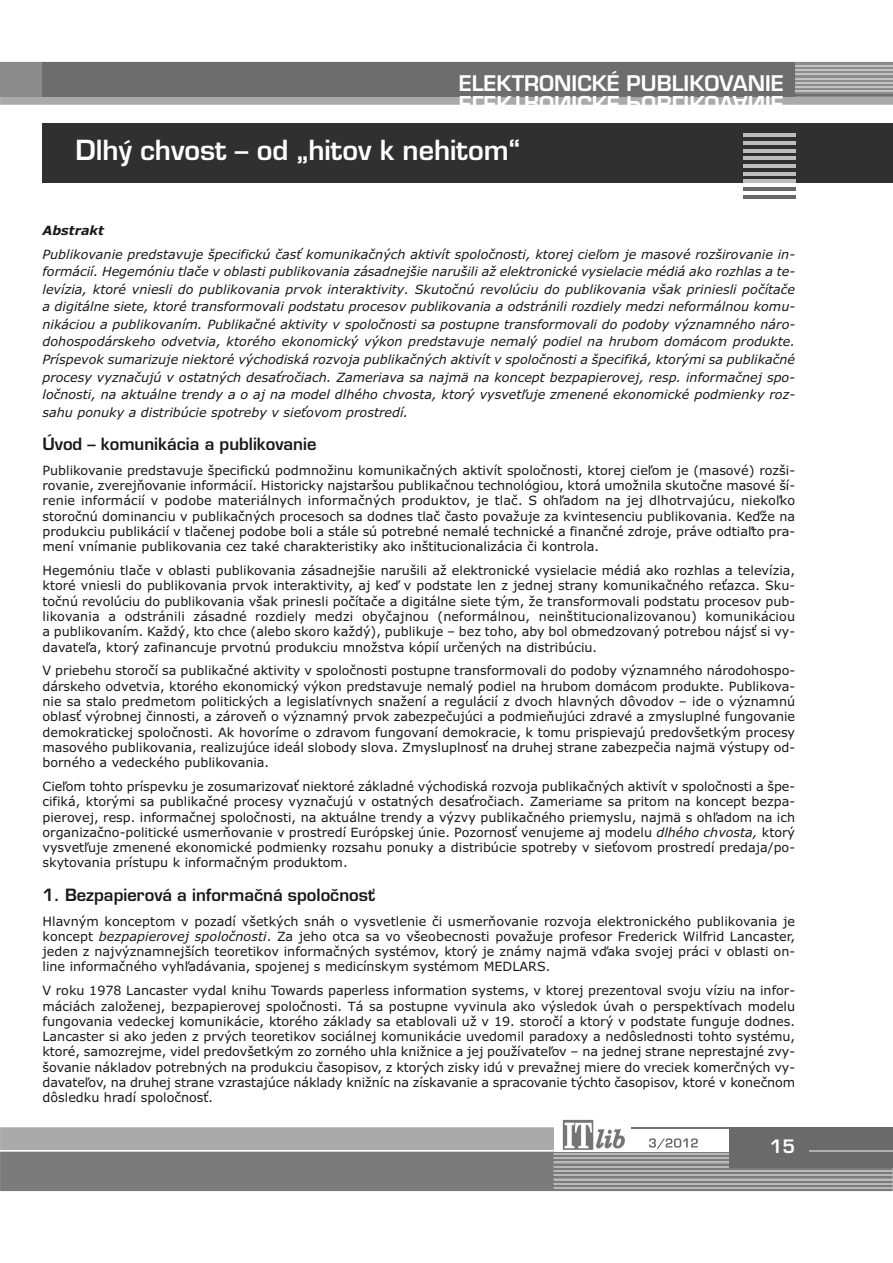
<style>
.page{position:relative;width:893px;height:1263px;background:#fff}
.page>*{position:absolute;margin:0;border:0;box-sizing:border-box;transform-origin:0 0}
.t1{font:27px "Euromode CE Bold";color:#fff}
.t2{font:21px "Euromode CE Bold";color:#fff}
.t3{font:18px "Euromode CE Bold";color:#fff}
.t4{font:16.5px "Euromode CE Bold";color:#191919}
.t5{font:12.75px/15.3px "Verdana";color:#191919;text-align:justify}
.t6{font:italic 12.75px/17.5px "Verdana";color:#191919;text-align:justify}
.t7{font:italic 700 12.75px "Verdana";color:#191919}
.s1{font-style:italic}
</style>
<div class="page">
<svg style="left:1px;top:1127px;width:553px;height:11px;background:#acacac"></svg>
<svg style="left:0;top:62px;width:893px;height:43px;background:#7e7e7e"></svg>
<hr style="left:795px;top:65px;width:98px;height:2px;background:#c2c2c2">
<hr style="left:631px;top:1127px;width:98px;height:2px;background:#717171">
<img style="left:562px;top:1119px;width:62px;height:19px">
<div style="left:729px;top:1127px;width:164px;height:41px;background:#6a6a6a"></div>
<hr style="left:0;top:1127px;width:1px;height:64px;background:#aaa">
<svg style="left:0;top:1138px;width:893px;height:53px;background:#8e8e8e"></svg>
<div style="left:43px;top:123px;width:850px;height:60px;background:#303030"></div>
<hr style="left:743px;top:134px;width:52px;height:3px;background:#bdbdbd">
<hr style="left:743px;top:142px;width:52px;height:3px;background:#bdbdbd">
<hr style="left:743px;top:149px;width:52px;height:3px;background:#bdbdbd">
<hr style="left:743px;top:157px;width:52px;height:3px;background:#bdbdbd">
<hr style="left:743px;top:165px;width:52px;height:3px;background:#bdbdbd">
<hr style="left:743px;top:172px;width:52px;height:3px;background:#bdbdbd">
<hr style="left:743px;top:180px;width:52px;height:3px;background:#bdbdbd">
<hr style="left:743px;top:187px;width:52px;height:3px;background:#696969">
<hr style="left:743px;top:195px;width:52px;height:3px;background:#696969">
<h2 class="t2" style="left:459px;top:73px;width:327px">EE LL EE KK TT RR OO NN II CC KK ÉÉ PP UU BB LL II KK OO VV AA NN II EE</h2>
<h1 class="t1" style="left:75px;top:134px;width:446px">Dlhý chvost – od „hitov k nehitom“</h1>
<p class="t7" style="left:43px;top:223px;width:63px">Abstrakt</p>
<p class="t6" style="left:43px;top:245px;width:754px">Publikovanie predstavuje špecifickú časť komunikačných aktivít spoločnosti, ktorej cieľom je masové rozširovanie in&shy;formácií. Hegemóniu tlače v oblasti publikovania zásadnejšie narušili až elektronické vysielacie médiá ako rozhlas a te&shy;levízia, ktoré vniesli do publikovania prvok interaktivity. Skutočnú revolúciu do publikovania však priniesli počítače a digitálne siete, ktoré transformovali podstatu procesov publikovania a odstránili rozdiely medzi neformálnou komu&shy;nikáciou a publikovaním. Publikačné aktivity v spoločnosti sa postupne transformovali do podoby významného náro&shy;dohospodárskeho odvetvia, ktorého ekonomický výkon predstavuje nemalý podiel na hrubom domácom produkte.<br>Príspevok sumarizuje niektoré východiská rozvoja publikačných aktivít v spoločnosti a špecifiká, ktorými sa publikačné procesy vyznačujú v ostatných desaťročiach. Zameriava sa najmä na koncept bezpapierovej, resp. informačnej spo&shy;ločnosti, na aktuálne trendy a o aj na model dlhého chvosta, ktorý vysvetľuje zmenené ekonomické podmienky roz&shy;sahu ponuky a distribúcie spotreby v sieťovom prostredí.</p>
<p class="t4" style="left:43px;top:434px;width:275px">Úvod – komunikácia a publikovanie</p>
<p class="t5" style="left:43px;top:463px;width:754px">Publikovanie predstavuje špecifickú podmnožinu komunikačných aktivít spoločnosti, ktorej cieľom je (masové) rozši&shy;rovanie, zverejňovanie informácií. Historicky najstaršou publikačnou technológiou, ktorá umožnila skutočne masové ší&shy;renie informácií v podobe materiálnych informačných produktov, je tlač. S ohľadom na jej dlhotrvajúcu, niekoľko storočnú dominanciu v publikačných procesoch sa dodnes tlač často považuje za kvintesenciu publikovania. Keďže na produkciu publikácií v tlačenej podobe boli a stále sú potrebné nemalé technické a finančné zdroje, práve odtiaľto pra&shy;mení vnímanie publikovania cez také charakteristiky ako inštitucionalizácia či kontrola.</p>
<p class="t5" style="left:43px;top:563px;width:754px">Hegemóniu tlače v oblasti publikovania zásadnejšie narušili až elektronické vysielacie médiá ako rozhlas a televízia, ktoré vniesli do publikovania prvok interaktivity, aj keď v podstate len z jednej strany komunikačného reťazca. Sku&shy;točnú revolúciu do publikovania však prinesli počítače a digitálne siete tým, že transformovali podstatu procesov pub&shy;likovania a odstránili zásadné rozdiely medzi obyčajnou (neformálnou, neinštitucionalizovanou) komunikáciou a publikovaním. Každý, kto chce (alebo skoro každý), publikuje – bez toho, aby bol obmedzovaný potrebou nájsť si vy&shy;davateľa, ktorý zafinancuje prvotnú produkciu množstva kópií určených na distribúciu.</p>
<p class="t5" style="left:43px;top:663px;width:754px">V priebehu storočí sa publikačné aktivity v spoločnosti postupne transformovali do podoby významného národohospo&shy;dárskeho odvetvia, ktorého ekonomický výkon predstavuje nemalý podiel na hrubom domácom produkte. Publikova&shy;nie sa stalo predmetom politických a legislatívnych snažení a regulácií z dvoch hlavných dôvodov – ide o významnú oblasť výrobnej činnosti, a zároveň o významný prvok zabezpečujúci a podmieňujúci zdravé a zmysluplné fungovanie demokratickej spoločnosti. Ak hovoríme o zdravom fungovaní demokracie, k tomu prispievajú predovšetkým procesy masového publikovania, realizujúce ideál slobody slova. Zmysluplnosť na druhej strane zabezpečia najmä výstupy od&shy;borného a vedeckého publikovania.</p>
<p class="t5" style="left:43px;top:779px;width:754px">Cieľom tohto príspevku je zosumarizovať niektoré základné východiská rozvoja publikačných aktivít v spoločnosti a špe&shy;cifiká, ktorými sa publikačné procesy vyznačujú v ostatných desaťročiach. Zameriame sa pritom na koncept bezpa&shy;pierovej, resp. informačnej spoločnosti, na aktuálne trendy a výzvy publikačného priemyslu, najmä s ohľadom na ich organizačno-politické usmerňovanie v prostredí Európskej únie. Pozornosť venujeme aj modelu <span class="s1">dlhého chvosta,</span> ktorý vysvetľuje zmenené ekonomické podmienky rozsahu ponuky a distribúcie spotreby v sieťovom prostredí predaja/po&shy;skytovania prístupu k informačným produktom.</p>
<p class="t4" style="left:43px;top:885px;width:334px">1. Bezpapierová a informačná spoločnosť</p>
<p class="t5" style="left:43px;top:913px;width:754px">Hlavným konceptom v pozadí všetkých snáh o vysvetlenie či usmerňovanie rozvoja elektronického publikovania je koncept <span class="s1">bezpapierovej spoločnosti</span>. Za jeho otca sa vo všeobecnosti považuje profesor Frederick Wilfrid Lancaster, jeden z najvýznamnejších teoretikov informačných systémov, ktorý je známy najmä vďaka svojej práci v oblasti on&shy;line informačného vyhľadávania, spojenej s medicínskym systémom MEDLARS.</p>
<p class="t5" style="left:43px;top:983px;width:754px">V roku 1978 Lancaster vydal knihu Towards paperless information systems, v ktorej prezentoval svoju víziu na infor&shy;máciách založenej, bezpapierovej spoločnosti. Tá sa postupne vyvinula ako výsledok úvah o perspektívach modelu fungovania vedeckej komunikácie, ktorého základy sa etablovali už v 19. storočí a ktorý v podstate funguje dodnes.<br>Lancaster si ako jeden z prvých teoretikov sociálnej komunikácie uvedomil paradoxy a nedôslednosti tohto systému, ktoré, samozrejme, videl predovšetkým zo zorného uhla knižnice a jej používateľov – na jednej strane neprestajné zvy&shy;šovanie nákladov potrebných na produkciu časopisov, z ktorých zisky idú v prevažnej miere do vreciek komerčných vy&shy;davateľov, na druhej strane vzrastajúce náklady knižníc na získavanie a spracovanie týchto časopisov, ktoré v konečnom dôsledku hradí spoločnosť.</p>
<h3 class="t3" style="left:770px;top:1135px;width:27px">15</h3>
</div>
